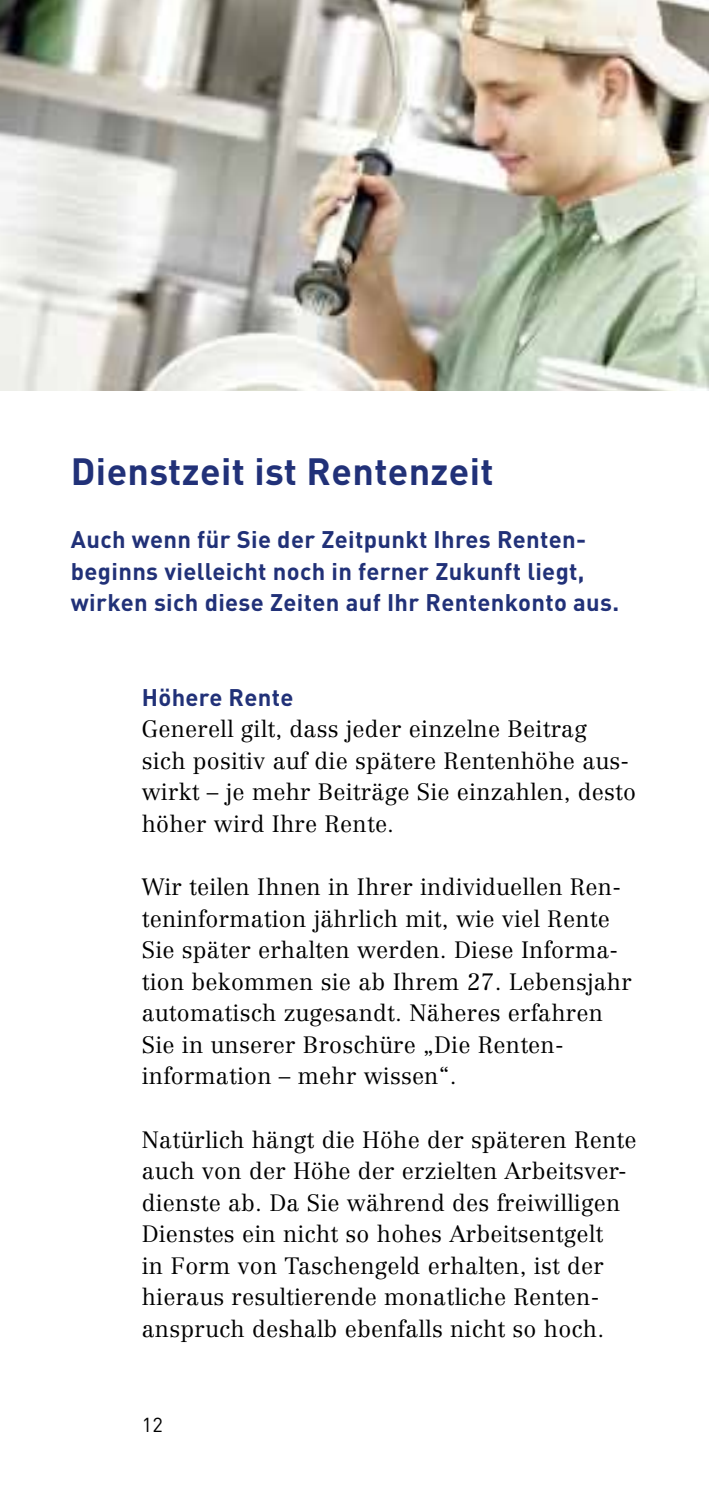
<style>
.page{position:relative;width:709px;height:1489px;background:#fff}
.page>*{position:absolute;margin:0;border:0;box-sizing:border-box;transform-origin:0 0}
.t1{font:700 37.5px "DIN";letter-spacing:.01em;color:#213178}
.t2{font:700 23.75px/31.5px "DIN";letter-spacing:.015em;color:#213178}
.t3{font:300 23.25px/31.5px "Centennial";letter-spacing:.01em;color:#000}
.t4{font:20px "DIN";color:#000}
</style>
<div class="page">
<img style="left:0;top:0;width:709px;height:390px">
<h2 class="t1" style="left:71px;top:447px;width:424px">Dienstzeit ist Rentenzeit</h2>
<p class="t2" style="left:71px;top:522px;width:550px">Auch wenn für Sie der Zeitpunkt Ihres Renten&shy;beginns vielleicht noch in ferner Zukunft liegt, wirken sich diese Zeiten auf Ihr Rentenkonto aus.</p>
<h3 class="t2" style="left:142px;top:680px;width:153px">Höhere Rente</h3>
<p class="t3" style="left:142px;top:713px;width:496px">Generell gilt, dass jeder einzelne Beitrag sich positiv auf die spätere Rentenhöhe aus&shy;wirkt – je mehr Beiträge Sie einzahlen, desto höher wird Ihre Rente.</p>
<p class="t3" style="left:142px;top:871px;width:491px">Wir teilen Ihnen in Ihrer individuellen Ren&shy;teninformation jährlich mit, wie viel Rente Sie später erhalten werden. Diese Informa&shy;tion bekommen sie ab Ihrem 27. Lebensjahr automatisch zugesandt. Näheres erfahren Sie in unserer Broschüre „Die Renten&shy;informa tion – mehr wissen“.</p>
<p class="t3" style="left:142px;top:1123px;width:496px">Natürlich hängt die Höhe der späteren Rente auch von der Höhe der erzielten Arbeitsver&shy;dienste ab. Da Sie während des freiwilligen Dienstes ein nicht so hohes Arbeitsentgelt<br>in Form von Taschengeld erhalten, ist der hieraus resultierende monatliche Renten&shy;anspruch deshalb ebenfalls nicht so hoch.</p>
<p class="t4" style="left:142px;top:1411px;width:23px">12</p>
</div>
